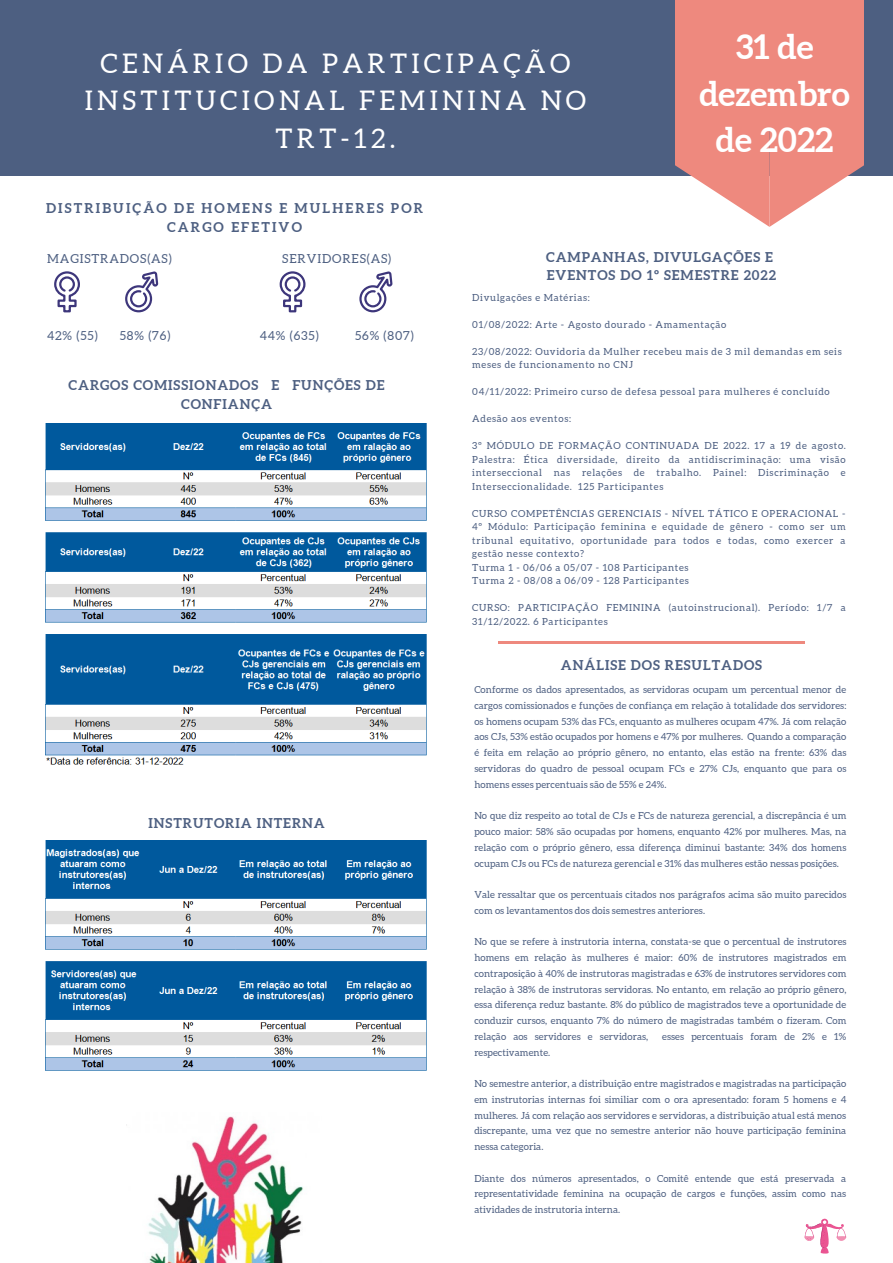
<style>
.page{position:relative;width:893px;height:1263px;background:#fff}
.page>*{position:absolute;margin:0;border:0;box-sizing:border-box;transform-origin:0 0}
.t1{font:700 33.6px/46.4px "Aleo";color:#fff;text-align:center}
.t2{font:27px/37.7px "Aleo";letter-spacing:.16em;color:#fff;text-align:center}
.t3{font:700 13.5px/18.7px "Aleo";letter-spacing:.07em;color:#4d5f81;text-align:center}
.t4{font:700 13.5px/18.6px "Aleo";letter-spacing:.16em;color:#4d5f81;text-align:center}
.t5{font:12.45px "Aleo";letter-spacing:.07em;color:#4d5f81}
.t6{font:9.75px/15.8px "Aleo";letter-spacing:.07em;color:#4d5f81;text-align:justify}
.t7{font:9.75px/15.8px "Aleo";letter-spacing:.01em;color:#4d5f81}
</style>
<div class="page">
<div style="left:0;top:0;width:893px;height:175px;background:#4d5f81"></div>
<div style="left:676px;top:0;width:187px;height:129px;background:#ee897e"></div>
<svg style="left:676px;top:129px;width:187px;height:98px"></svg>
<hr style="left:498px;top:642px;width:306px;height:1px;background:#ee897e">
<svg style="left:125px;top:271px;width:33px;height:41px"></svg>
<svg style="left:54px;top:271px;width:26px;height:41px"></svg>
<svg style="left:359px;top:271px;width:33px;height:41px"></svg>
<svg style="left:280px;top:271px;width:25px;height:41px"></svg>
<img style="left:126px;top:1116px;width:177px;height:147px">
<svg style="left:804px;top:1219px;width:42px;height:35px"></svg>
<img style="left:45px;top:423px;width:382px;height:342px">
<img style="left:45px;top:841px;width:382px;height:230px">
<h2 class="t2" style="left:85px;top:44px;width:503px">CENÁRIO DA PARTICIPAÇÃO<br>INSTITUCIONAL FEMININA NO<br>TRT-12.</h2>
<h3 class="t4" style="left:46px;top:199px;width:378px">DISTRIBUIÇÃO DE HOMENS E MULHERES POR<br>CARGO EFETIVO</h3>
<h1 class="t1" style="left:699px;top:24px;width:152px">31 de dezembro de 2022</h1>
<p class="t5" style="left:47px;top:252px;width:126px">MAGISTRADOS(AS)</p>
<p class="t5" style="left:282px;top:252px;width:110px">SERVIDORES(AS)</p>
<p class="t5" style="left:47px;top:328px;width:52px">42% (55)</p>
<p class="t5" style="left:120px;top:328px;width:52px">58% (76)</p>
<p class="t5" style="left:260px;top:328px;width:61px">44% (635)</p>
<p class="t5" style="left:355px;top:328px;width:60px">56% (807)</p>
<h3 class="t3" style="left:69px;top:376px;width:317px">CARGOS COMISSIONADOS E FUNÇÕES DE<br>CONFIANÇA</h3>
<h3 class="t3" style="left:149px;top:814px;width:178px">INSTRUTORIA INTERNA</h3>
<h3 class="t3" style="left:546px;top:248px;width:231px;text-align:left">CAMPANHAS, DIVULGAÇÕES E<br>EVENTOS DO 1º SEMESTRE 2022</h3>
<p class="t6" style="left:472px;top:289px;width:119px">Divulgações e Matérias:</p>
<p class="t6" style="left:472px;top:316px;width:255px">01/08/2022: Arte - Agosto dourado - Amamentação</p>
<p class="t6" style="left:472px;top:344px;width:371px;line-height:13.5px">23/08/2022: Ouvidoria da Mulher recebeu mais de 3 mil demandas em seis meses de funcionamento no CNJ</p>
<p class="t6" style="left:472px;top:384px;width:359px">04/11/2022: Primeiro curso de defesa pessoal para mulheres é concluído</p>
<p class="t6" style="left:472px;top:411px;width:100px">Adesão aos eventos:</p>
<p class="t6" style="left:472px;top:439px;width:375px;line-height:13.5px">3º MÓDULO DE FORMAÇÃO CONTINUADA DE 2022. 17 a 19 de agosto.<br>Palestra: Ética diversidade, direito da antidiscriminação: uma visão interseccional nas relações de trabalho. Painel: Discriminação e Interseccionalidade. 125 Participantes</p>
<p class="t6" style="left:472px;top:506px;width:375px;line-height:13.5px;text-align:left">CURSO COMPETÊNCIAS GERENCIAIS - NÍVEL TÁTICO E OPERACIONAL - 4º Módulo: Participação feminina e equidade de gênero - como ser um tribunal equitativo, oportunidade para todos e todas, como exercer a gestão nesse contexto?<br>Turma 1 - 06/06 a 05/07 - 108 Participantes<br>Turma 2 - 08/08 a 06/09 - 128 Participantes</p>
<p class="t6" style="left:472px;top:601px;width:375px;line-height:13.5px">CURSO: PARTICIPAÇÃO FEMININA (autoinstrucional). Período: 1/7 a<br>31/12/2022. 6 Participantes</p>
<h3 class="t3" style="left:561px;top:655px;width:203px">ANÁLISE DOS RESULTADOS</h3>
<p class="t6" style="left:474px;top:682px;width:374px">Conforme os dados apresentados, as servidoras ocupam um percentual menor de cargos comissionados e funções de confiança em relação à totalidade dos servidores: os homens ocupam 53% das FCs, enquanto as mulheres ocupam 47%. Já com relação aos CJs, 53% estão ocupados por homens e 47% por mulheres. Quando a comparação é feita em relação ao próprio gênero, no entanto, elas estão na frente: 63% das servidoras do quadro de pessoal ocupam FCs e 27% CJs, enquanto que para os homens esses percentuais são de 55% e 24%.</p>
<p class="t6" style="left:474px;top:808px;width:374px">No que diz respeito ao total de CJs e FCs de natureza gerencial, a discrepância é um pouco maior: 58% são ocupadas por homens, enquanto 42% por mulheres. Mas, na relação com o próprio gênero, essa diferença diminui bastante: 34% dos homens ocupam CJs ou FCs de natureza gerencial e 31% das mulheres estão nessas posições.</p>
<p class="t7" style="left:474px;top:887px;width:373px">Vale ressaltar que os percentuais citados nos parágrafos acima são muito parecidos com os levantamentos dos dois semestres anteriores.</p>
<p class="t6" style="left:474px;top:934px;width:374px">No que se refere à instrutoria interna, constata-se que o percentual de instrutores homens em relação às mulheres é maior: 60% de instrutores magistrados em contraposição à 40% de instrutoras magistradas e 63% de instrutores servidores com relação à 38% de instrutoras servidoras. No entanto, em relação ao próprio gênero, essa diferença reduz bastante. 8% do público de magistrados teve a oportunidade de conduzir cursos, enquanto 7% do número de magistradas também o fizeram. Com relação aos servidores e servidoras,</p>
<p class="t7" style="left:662px;top:1028px;width:185px">esses percentuais foram de 2% e 1%</p>
<p class="t7" style="left:474px;top:1044px;width:77px">respectivamente.</p>
<p class="t6" style="left:474px;top:1076px;width:373px">No semestre anterior, a distribuição entre magistrados e magistradas na participação em instrutorias internas foi similiar com o ora apresentado: foram 5 homens e 4 mulheres. Já com relação aos servidores e servidoras, a distribuição atual está menos discrepante, uma vez que no semestre anterior não houve participação feminina nessa categoria.</p>
<p class="t6" style="left:474px;top:1170px;width:373px">Diante dos números apresentados, o Comitê entende que está preservada a representatividade feminina na ocupação de cargos e funções, assim como nas atividades de instrutoria interna.</p>
</div>
